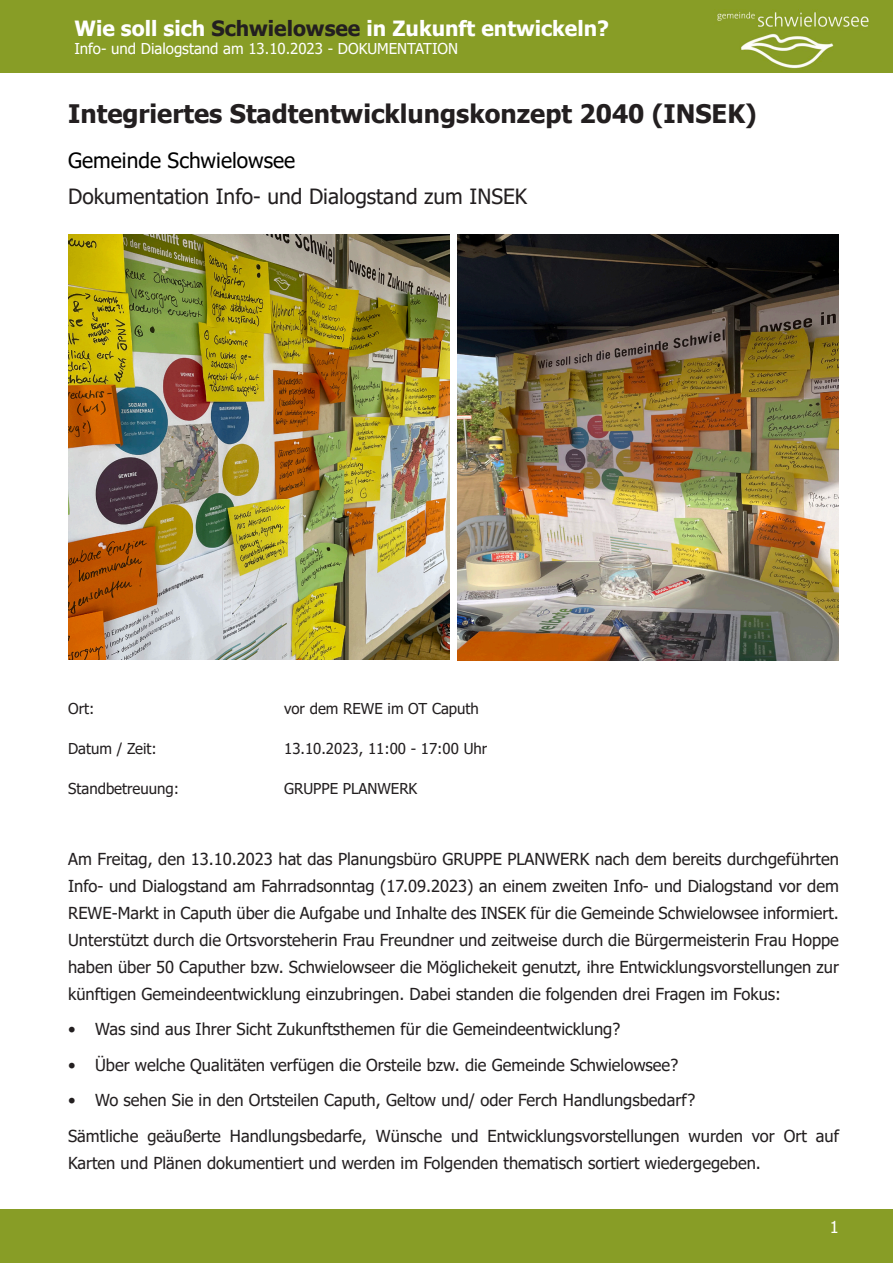
<style>
.page{position:relative;width:893px;height:1263px;background:#fff}
.page>*{position:absolute;margin:0;border:0;box-sizing:border-box;transform-origin:0 0}
.t1{font:700 25.5px "Tahoma";color:#231f20}
.t2{font:700 21px "Tahoma";color:#fff}
.t3{font:21px "Tahoma";color:#231f20}
.t4{font:21px "Tahoma";color:#000}
.t5{font:16.5px/27px "Tahoma";color:#231f20;text-align:justify}
.t6{font:16.5px "Tahoma";color:#fff}
.t7{font:15px "Tahoma";color:#231f20}
.t8{font:15px "Tahoma";color:#fff}
.s1{color:#231f20}
</style>
<div class="page">
<div style="left:0;top:0;width:893px;height:73px;background:#889d26"></div>
<div style="left:0;top:1209px;width:893px;height:54px;background:#889d26"></div>
<img style="left:717px;top:10px;width:153px;height:59px">
<img style="left:458px;top:234px;width:381px;height:426px">
<img style="left:68px;top:234px;width:381px;height:426px">
<p class="t2" style="left:74px;top:14px;width:536px">Wie soll sich <span class="s1">Schwielowsee</span> in Zukunft entwickeln?</p>
<p class="t8" style="left:74px;top:38px;width:385px">Info- und Dialogstand am 13.10.2023 - DOKUMENTATION</p>
<p class="t1" style="left:68px;top:96px;width:690px">Integriertes Stadtentwicklungskonzept 2040 (INSEK)</p>
<p class="t4" style="left:68px;top:146px;width:229px">Gemeinde Schwielowsee</p>
<p class="t3" style="left:68px;top:182px;width:461px">Dokumentation Info- und Dialogstand zum INSEK</p>
<p class="t7" style="left:68px;top:698px;width:28px">Ort:</p>
<p class="t7" style="left:284px;top:698px;width:196px">vor dem REWE im OT Caputh</p>
<p class="t7" style="left:68px;top:738px;width:90px">Datum / Zeit:</p>
<p class="t7" style="left:284px;top:738px;width:205px">13.10.2023, 11:00 - 17:00 Uhr</p>
<p class="t7" style="left:68px;top:778px;width:113px">Standbetreuung:</p>
<p class="t7" style="left:284px;top:778px;width:135px">GRUPPE PLANWERK</p>
<p class="t5" style="left:68px;top:846px;width:772px">Am Freitag, den 13.10.2023 hat das Planungsbüro GRUPPE PLANWERK nach dem bereits durchgeführten Info- und Dialogstand am Fahrradsonntag (17.09.2023) an einem zweiten Info- und Dialogstand vor dem REWE-Markt in Caputh über die Aufgabe und Inhalte des INSEK für die Gemeinde Schwielowsee informiert.<br>Unterstützt durch die Ortsvorsteherin Frau Freundner und zeitweise durch die Bürgermeisterin Frau Hoppe haben über 50 Caputher bzw. Schwielowseer die Möglichekeit genutzt, ihre Entwicklungsvorstellungen zur künftigen Gemeindeentwicklung einzubringen. Dabei standen die folgenden drei Fragen im Fokus:</p>
<p class="t5" style="left:68px;top:1016px;width:554px">• Was sind aus Ihrer Sicht Zukunftsthemen für die Gemeindeentwicklung?</p>
<p class="t5" style="left:68px;top:1052px;width:611px">• Über welche Qualitäten verfügen die Orsteile bzw. die Gemeinde Schwielowsee?</p>
<p class="t5" style="left:68px;top:1087px;width:629px">• Wo sehen Sie in den Ortsteilen Caputh, Geltow und/ oder Ferch Handlungsbedarf?</p>
<p class="t5" style="left:68px;top:1123px;width:772px">Sämtliche geäußerte Handlungsbedarfe, Wünsche und Entwicklungsvorstellungen wurden vor Ort auf<br>Karten und Plänen dokumentiert und werden im Folgenden thematisch sortiert wiedergegeben.</p>
<p class="t6" style="left:830px;top:1215px;width:11px">1</p>
</div>
